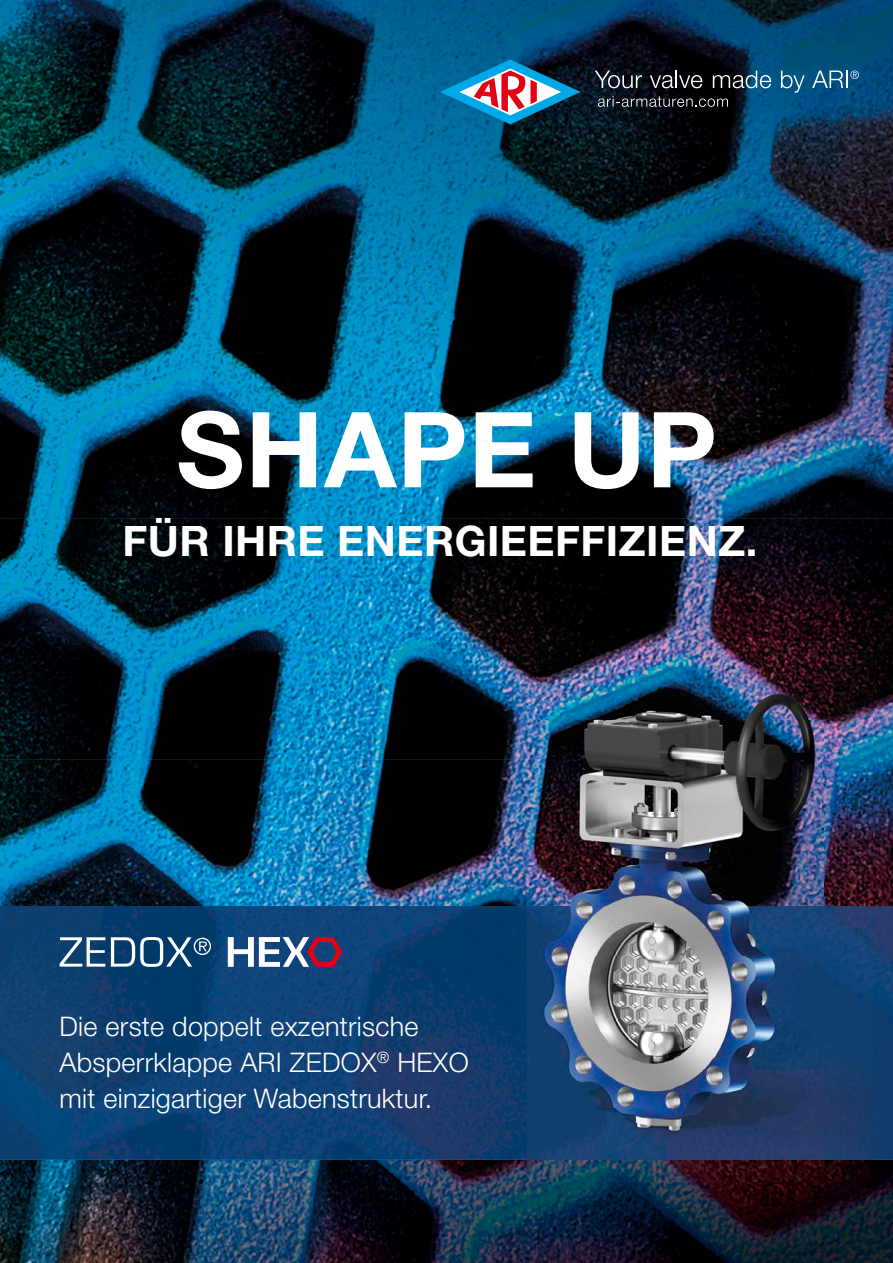
<style>
.page{position:relative;width:893px;height:1263px;background:#fff}
.page>*{position:absolute;margin:0;border:0;box-sizing:border-box;transform-origin:0 0}
.t1{font:700 105px "Helvetica Neue LT Pro";letter-spacing:.01em;color:#fff}
.t2{font:700 42px "Helvetica Neue LT Pro";letter-spacing:.01em;color:#fff}
.t3{font:300 27px/36px "Helvetica Neue LT Pro";letter-spacing:.01em;color:#fff}
</style>
<div class="page">
<img style="left:515px;top:519px;width:378px;height:153px">
<img style="left:103px;top:519px;width:275px;height:241px">
<img style="left:378px;top:519px;width:137px;height:241px">
<img style="left:0;top:519px;width:103px;height:241px">
<img style="left:493px;top:620px;width:159px;height:51px">
<img style="left:872px;top:672px;width:21px;height:284px">
<img style="left:481px;top:671px;width:46px;height:89px">
<img style="left:483px;top:0;width:302px;height:312px">
<img style="left:785px;top:0;width:108px;height:519px">
<img style="left:107px;top:0;width:376px;height:313px">
<img style="left:0;top:0;width:107px;height:411px">
<img style="left:839px;top:137px;width:54px;height:382px">
<img style="left:410px;top:312px;width:398px;height:207px">
<img style="left:34px;top:313px;width:398px;height:206px">
<img style="left:0;top:411px;width:49px;height:108px">
<img style="left:107px;top:760px;width:354px;height:146px">
<img style="left:461px;top:760px;width:66px;height:146px">
<img style="left:0;top:760px;width:107px;height:146px">
<img style="left:515px;top:816px;width:12px;height:90px">
<img style="left:851px;top:1160px;width:42px;height:103px">
<img style="left:372px;top:1160px;width:414px;height:103px">
<img style="left:786px;top:1181px;width:65px;height:82px">
<img style="left:0;top:1160px;width:372px;height:103px">
<img style="left:357px;top:1260px;width:17px;height:3px">
<img style="left:465px;top:906px;width:62px;height:254px">
<img style="left:103px;top:906px;width:362px;height:254px">
<img style="left:872px;top:956px;width:21px;height:204px">
<img style="left:0;top:906px;width:103px;height:254px">
<svg style="left:60px;top:937px;width:151px;height:30px"></svg>
<svg style="left:228px;top:937px;width:114px;height:30px"></svg>
<img style="left:527px;top:642px;width:345px;height:539px">
<svg style="left:440px;top:60px;width:141px;height:64px;background:#416e8e"></svg>
<svg style="left:595px;top:53px;width:264px;height:54px;background:#193a50"></svg>
<h1 class="t1" style="left:176px;top:385px;width:542px">SHAPE UP</h1>
<h2 class="t2" style="left:123px;top:514px;width:636px">FÜR IHRE ENERGIEEFFIZIENZ.</h2>
<p class="t3" style="left:60px;top:1008px;width:411px">Die erste doppelt exzentrische<br>Absperrklappe ARI ZEDOX<sup>®</sup> HEXO mit einzigartiger Wabenstruktur.</p>
</div>
